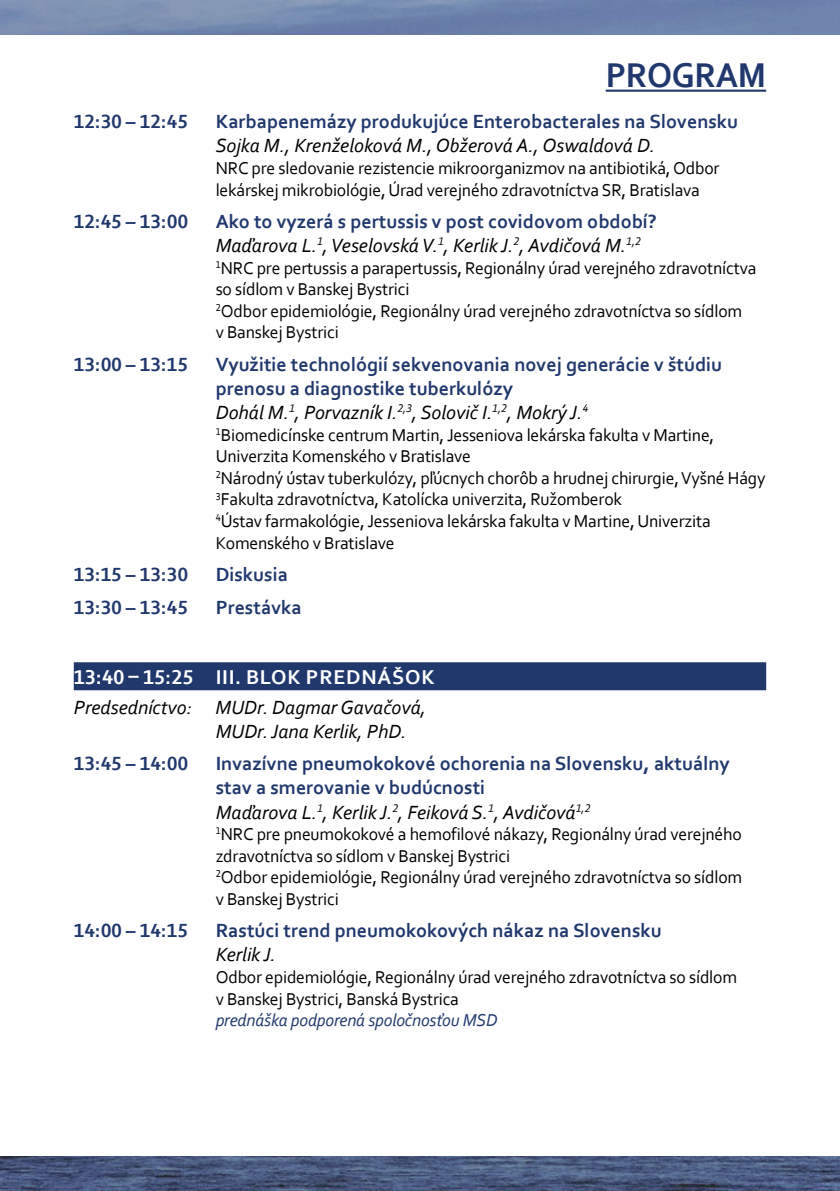
<style>
.page{position:relative;width:840px;height:1191px;background:#fff}
.page>*{position:absolute;margin:0;border:0;box-sizing:border-box;transform-origin:0 0}
.t1{font:700 36px "Corbel";letter-spacing:-.01em;color:#21386d;scale:.95 1}
.t2{font:700 21px "Corbel";letter-spacing:.04em;color:#fff}
.t3{font:700 20px/24px "Corbel";color:#21386d}
.t4{font:italic 20px/24px "Corbel";color:#000}
.t5{font:18px/21.6px "Corbel";letter-spacing:-.01em;color:#000}
.t6{font:italic 18px "Corbel";letter-spacing:-.01em;color:#21386d}
.s1{font-weight:700;font-style:normal;color:#21386d}
.s2{font-weight:400;font-style:italic;color:#000}
</style>
<div class="page">
<img style="left:0;top:0;width:839px;height:34px">
<img style="left:0;top:1157px;width:839px;height:34px">
<hr style="left:605px;top:90px;width:160px;height:2px;background:#21386d">
<div style="left:74px;top:662px;width:691px;height:28px;background:#21386d"></div>
<h1 class="t1" style="left:605px;top:53px;width:170px">PROGRAM</h1>
<p class="t3" style="left:74px;top:109px;width:116px">12:30 – 12:45</p>
<p class="t3" style="left:215px;top:109px;width:523px">Karbapenemázy produkujúce Enterobacterales na Slovensku</p>
<p class="t4" style="left:215px;top:133px;width:440px">Sojka M., Krenželoková M., Obžerová A., Oswaldová D.</p>
<p class="t5" style="left:215px;top:157px;width:505px">NRC pre sledovanie rezistencie mikroorganizmov na antibiotiká, Odbor lekárskej mikrobiológie, Úrad verejného zdravotníctva SR, Bratislava</p>
<p class="t3" style="left:74px;top:209px;width:116px">12:45 – 13:00</p>
<p class="t4" style="left:215px;top:209px;width:442px"><span class="s1">Ako to vyzerá s pertussis v post covidovom období?<br></span>Maďarova L.<sup>1</sup>,VeselovskáV.<sup>1</sup>, Kerlik J.<sup>2</sup>, Avdičová M.<sup>1,2</sup></p>
<p class="t5" style="left:215px;top:256px;width:542px"><sup>1</sup>NRC pre pertussis a parapertussis, Regionálny úrad verejného zdravotníctva so sídlom v Banskej Bystrici<br><sup>2</sup>Odbor epidemiológie, Regionálny úrad verejného zdravotníctva so sídlom<br>v Banskej Bystrici</p>
<p class="t3" style="left:74px;top:352px;width:116px">13:00 – 13:15</p>
<p class="t3" style="left:215px;top:352px;width:507px">Využitie technológií sekvenovania novej generácie v štúdiu prenosu a diagnostike tuberkulózy<br><span class="s2">Dohál M.</span><sup>1</sup><span class="s2">, Porvazník I.</span><sup>2,3</sup><span class="s2">, Solovič I.</span><sup>1,2</sup><span class="s2">, Mokrý J.</span><sup>4</sup></p>
<p class="t5" style="left:215px;top:423px;width:551px"><sup>1</sup>Biomedicínske centrum Martin, Jesseniova lekárska fakulta v Martine, Univerzita Komenského v Bratislave<br><sup>2</sup>Národný ústav tuberkulózy, pľúcnych chorôb a hrudnej chirurgie, Vyšné Hágy <sup>3</sup>Fakulta zdravotníctva, Katolícka univerzita, Ružomberok<br><sup>4</sup>Ústav farmakológie, Jesseniova lekárska fakulta v Martine, Univerzita Komenského v Bratislave</p>
<p class="t3" style="left:74px;top:562px;width:116px">13:15 – 13:30</p>
<p class="t3" style="left:215px;top:562px;width:74px">Diskusia</p>
<p class="t3" style="left:74px;top:594px;width:116px">13:30 – 13:45</p>
<p class="t3" style="left:215px;top:594px;width:88px">Prestávka</p>
<p class="t2" style="left:74px;top:664px;width:362px">13:40 – 15:25 III. BLOK PREDNÁŠOK</p>
<p class="t4" style="left:215px;top:695px;width:212px;text-indent:-142px">Predsedníctvo: MUDr. Dagmar Gavačová,<br>MUDr.Jana Kerlik, PhD.</p>
<p class="t3" style="left:74px;top:751px;width:116px">13:45 – 14:00</p>
<p class="t3" style="left:215px;top:751px;width:515px">Invazívne pneumokokové ochorenia na Slovensku, aktuálny stav a smerovanie v budúcnosti<br><span class="s2">Maďarova L.</span><sup>1</sup><span class="s2">, Kerlik J.</span><sup>2</sup><span class="s2">, Feiková S.</span><sup>1</sup><span class="s2">, Avdičová</span><sup>1,2</sup></p>
<p class="t5" style="left:215px;top:823px;width:527px"><sup>1</sup>NRC pre pneumokokové a hemofilové nákazy, Regionálny úrad verejného zdravotníctva so sídlom v Banskej Bystrici<br><sup>2</sup>Odbor epidemiológie, Regionálny úrad verejného zdravotníctva so sídlom v Banskej Bystrici</p>
<p class="t3" style="left:74px;top:918px;width:116px">14:00 – 14:15</p>
<p class="t3" style="left:215px;top:918px;width:447px">Rastúci trend pneumokokových nákaz na Slovensku</p>
<p class="t4" style="left:215px;top:942px;width:62px">Kerlik J.</p>
<p class="t5" style="left:215px;top:965px;width:522px">Odbor epidemiológie, Regionálny úrad verejného zdravotníctva so sídlom v Banskej Bystrici, Banská Bystrica</p>
<p class="t6" style="left:215px;top:1009px;width:283px">prednáška podporená spoločnosťou MSD</p>
</div>
